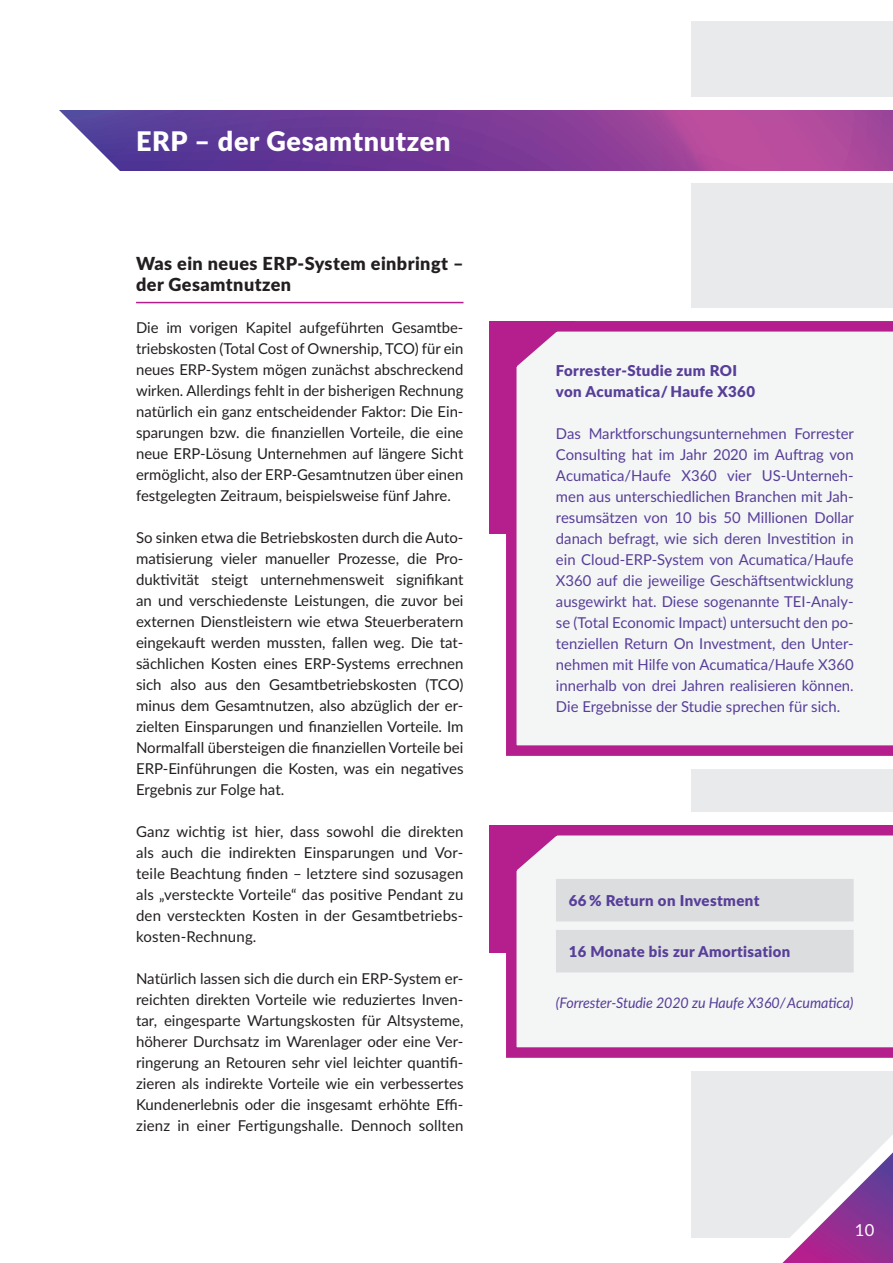
<style>
.page{position:relative;width:893px;height:1263px;background:#fff}
.page>*{position:absolute;margin:0;border:0;box-sizing:border-box;transform-origin:0 0}
.t1{font:900 27px "Lato";letter-spacing:.025em;color:#fff}
.t2{font:900 18px/21px "Lato";letter-spacing:.025em;color:#231f20}
.t3{font:16.5px "Lato";color:#fff}
.t4{font:15px/21px "Lato";color:#231f20;text-align:justify}
.t5{font:15px/21px "Lato";color:#573e99;text-align:justify}
.t6{font:900 15px/21px "Lato";letter-spacing:.025em;color:#573e99}
.t7{font:italic 14.55px "Lato";letter-spacing:-.005em;color:#573e99}
</style>
<div class="page">
<div style="left:691px;top:21px;width:202px;height:1216px;background:#e9eaeb"></div>
<div style="left:691px;top:98px;width:202px;height:85px;background:#fff"></div>
<svg style="left:123px;top:111px;width:770px;height:59px;background:#833e98"></svg>
<svg style="left:59px;top:110px;width:64px;height:61px"></svg>
<hr style="left:136px;top:302px;width:327px;height:1px;background:#b41e8d">
<div style="left:489px;top:825px;width:85px;height:127px;background:#b41e8d"></div>
<div style="left:489px;top:321px;width:85px;height:213px;background:#b41e8d"></div>
<svg style="left:764px;top:1135px;width:129px;height:128px"></svg>
<div style="left:679px;top:308px;width:214px;height:461px;background:#fff"></div>
<div style="left:679px;top:812px;width:214px;height:258px;background:#fff"></div>
<svg style="left:506px;top:321px;width:387px;height:435px"></svg>
<svg style="left:501px;top:825px;width:392px;height:233px"></svg>
<svg style="left:556px;top:879px;width:298px;height:93px;background:#dedfe0"></svg>
<h1 class="t1" style="left:136px;top:121px;width:316px">ERP – der Gesamtnutzen</h1>
<p class="t2" style="left:136px;top:252px;width:329px">Was ein neues ERP-System einbringt – der Gesamtnutzen</p>
<p class="t4" style="left:136px;top:316px;width:329px">Die im vorigen Kapitel aufgeführten Gesamtbe&shy;triebskosten (Total Cost of Ownership, TCO) für ein neues ERP-System mögen zunächst abschreckend wirken. Allerdings fehlt in der bisherigen Rechnung natürlich ein ganz entscheidender Faktor: Die Ein&shy;sparungen bzw. die finanziellen Vorteile, die eine neue ERP-Lösung Unternehmen auf längere Sicht ermöglicht, also der ERP-Gesamtnutzen über einen festgelegten Zeitraum, beispielsweise fünf Jahre.</p>
<p class="t4" style="left:136px;top:526px;width:329px">So sinken etwa die Betriebskosten durch die Auto&shy;matisierung vieler manueller Prozesse, die Pro&shy;duktivität steigt unternehmensweit signifikant an und verschiedenste Leistungen, die zuvor bei externen Dienstleistern wie etwa Steuerberatern eingekauft werden mussten, fallen weg. Die tat&shy;sächlichen Kosten eines ERP-Systems errechnen sich also aus den Gesamtbetriebskosten (TCO) minus dem Gesamtnutzen, also abzüglich der er&shy;zielten Einsparungen und finanziellen Vorteile. Im Normalfall übersteigen die finanziellen Vorteile bei ERP-Einführungen die Kosten, was ein negatives Ergebnis zur Folge hat.</p>
<p class="t4" style="left:136px;top:820px;width:329px">Ganz wichtig ist hier, dass sowohl die direkten als auch die indirekten Einsparungen und Vor&shy;teile Beachtung finden – letztere sind sozusagen als „versteckte Vorteile“ das positive Pendant zu den versteckten Kosten in der Gesamtbetriebs&shy;kosten-Rechnung.</p>
<p class="t4" style="left:136px;top:967px;width:329px">Natürlich lassen sich die durch ein ERP-System er&shy;reichten direkten Vorteile wie reduziertes Inven&shy;tar, eingesparte Wartungskosten für Altsysteme, höherer Durchsatz im Warenlager oder eine Ver&shy;ringerung an Retouren sehr viel leichter quantifi&shy;zieren als indirekte Vorteile wie ein verbessertes Kundenerlebnis oder die insgesamt erhöhte Effi&shy;zienz in einer Fertigungshalle. Dennoch sollten</p>
<p class="t6" style="left:556px;top:359px;width:201px">Forrester-Studie zum ROI von Acumatica/ Haufe X360</p>
<p class="t5" style="left:556px;top:422px;width:299px">Das Marktforschungsunternehmen Forrester Consulting hat im Jahr 2020 im Auftrag von Acumatica/Haufe X360 vier US-Unterneh&shy;men aus unterschiedlichen Branchen mit Jah&shy;resumsätzen von 10 bis 50 Millionen Dollar danach befragt, wie sich deren Investition in ein Cloud-ERP-System von Acumatica/Haufe X360 auf die jeweilige Geschäftsentwicklung ausgewirkt hat. Diese sogenannte TEI-Analy&shy;se (Total Economic Impact) untersucht den po&shy;tenziellen Return On Investment, den Unter&shy;nehmen mit Hilfe von Acumatica/Haufe X360 innerhalb von drei Jahren realisieren können.<br>Die Ergebnisse der Studie sprechen für sich.</p>
<p class="t6" style="left:569px;top:889px;width:192px">66 % Return on Investment</p>
<p class="t6" style="left:569px;top:940px;width:223px">16 Monate bis zur Amortisation</p>
<p class="t7" style="left:556px;top:993px;width:299px">(Forrester-Studie 2020 zu Haufe X360/ Acumatica)</p>
<p class="t3" style="left:855px;top:1218px;width:21px">10</p>
</div>
